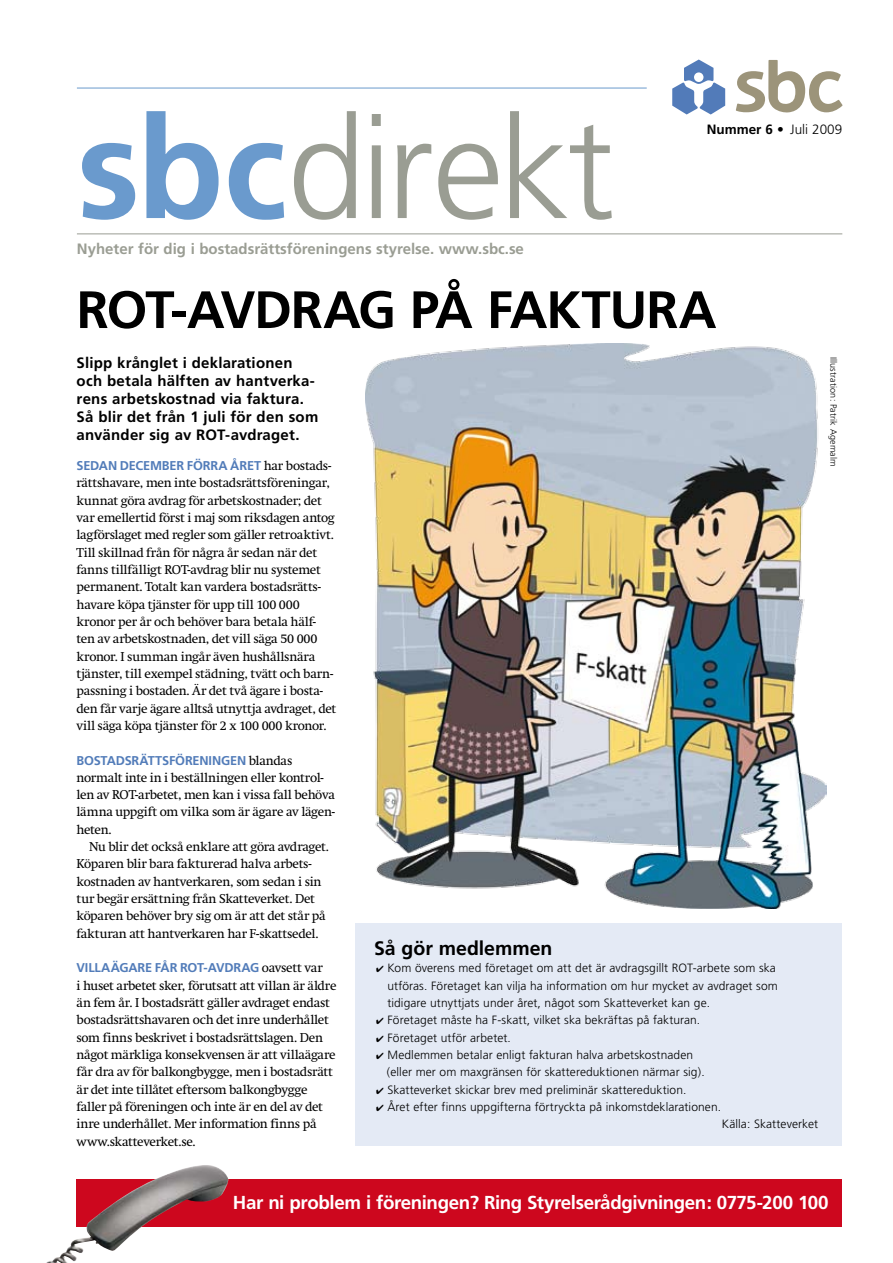
<style>
.page{position:relative;width:893px;height:1263px;background:#fff}
.page>*{position:absolute;margin:0;border:0;box-sizing:border-box;transform-origin:0 0}
.t1{font:300 142.5px "Frutiger";letter-spacing:-.035em;color:#9a9d93}
.t2{font:700 52.5px "Frutiger";letter-spacing:-.02em;color:#000}
.t3{font:700 19.5px "Frutiger";color:#000}
.t4{font:700 18.75px "Frutiger";letter-spacing:-.025em;color:#fff}
.t5{font:700 15px/18px "Frutiger";letter-spacing:.015em;color:#000}
.t6{font:700 15px "Frutiger";color:#9a9d93}
.t7{font:700 13.5px "Frutiger";color:#000}
.t8{font:12.75px/17.4px "Swift";letter-spacing:-.02em;color:#000}
.t9{font:700 12.75px "Frutiger";letter-spacing:-.01em;color:#527cb9}
.t10{font:300 12px/17.4px "Frutiger";letter-spacing:.005em;color:#000}
.t11{font:300 9px "Frutiger";letter-spacing:.015em;color:#000}
.s1{font-weight:700;color:#6a9acd}
.s2{font-weight:300}
.s3{font-family:"Swift";font-weight:400;color:#000}
</style>
<div class="page">
<div style="left:355px;top:923px;width:487px;height:222px;background:#e4eaf5"></div>
<svg style="left:672px;top:60px;width:53px;height:54px"></svg>
<svg style="left:736px;top:60px;width:106px;height:53px"></svg>
<hr style="left:77px;top:88px;width:570px;height:1px;background:#6a9acd">
<hr style="left:77px;top:233px;width:765px;height:1px;background:#9a9d93">
<img style="left:365px;top:343px;width:461px;height:566px">
<div style="left:77px;top:1179px;width:765px;height:48px;background:#cd071e"></div>
<img style="left:46px;top:1165px;width:183px;height:98px">
<h1 class="t1" style="left:77px;top:88px;width:539px"><span class="s1">sbc</span>direkt</h1>
<p class="t6" style="left:77px;top:240px;width:449px">Nyheter för dig i bostadsrättsföreningens styrelse. www.sbc.se</p>
<p class="t7" style="left:707px;top:122px;width:137px">Nummer 6 • <span class="s2">Juli 2009</span></p>
<h2 class="t2" style="left:77px;top:279px;width:641px">ROT-avd rag på faktura</h2>
<p class="t5" style="left:77px;top:353px;width:243px">Slipp krånglet i deklarationen och betala hälften av hantverka&shy;rens arbetskostnad via faktura.<br>Så blir det från 1 juli för den som använder sig av ROT</p>
<p class="t5" style="left:225px;top:425px;width:76px">-avdraget.</p>
<p class="t9" style="left:77px;top:458px;width:256px">Sedan december förra året <span class="s3">har bostads-</span></p>
<p class="t8" style="left:77px;top:474px;width:261px">rättshavare, men inte bostadsrättsföreningar, kunnat göra avdrag för arbetskostnader; det var emellertid först i maj som riksdagen antog lagförslaget med regler som gäller retroaktivt.<br>Till skillnad från för några år sedan när det fanns tillfälligt ROT-avdrag blir nu systemet permanent. Totalt kan vardera bostadsrätts&shy;havare köpa tjänster för upp till 100 000 kronor per år och behöver bara betala hälf&shy;ten av arbetskostnaden, det vill säga 50 000 kronor. I summan ingår även hushållsnära tjänster, till exempel städning, tvätt och barn&shy;passning i bostaden. Är det två ägare i bosta&shy;den får varje ägare alltså utnyttja avdraget, det vill säga köpa tjänster för 2 x 100 000 kronor.</p>
<p class="t9" style="left:77px;top:752px;width:217px">Bostadsrättsföreningen <span class="s3">blandas</span></p>
<p class="t8" style="left:77px;top:769px;width:260px">normalt inte in i beställningen eller kontrol&shy;len av ROT-arbetet, men kan i vissa fall behöva lämna uppgift om vilka som är ägare av lägen&shy;heten.</p>
<p class="t8" style="left:77px;top:838px;width:254px;text-indent:13px">Nu blir det också enklare att göra avdraget.<br>Köparen blir bara fakturerad halva arbets&shy;kostnaden av hantverkaren, som sedan i sin tur begär ersättning från Skatteverket. Det köparen behöver bry sig om är att det står på fakturan att hantverkaren har F-skattsedel.</p>
<p class="t9" style="left:77px;top:960px;width:248px">Villaägare få r ROT-avd rag <span class="s3">oavsett var</span></p>
<p class="t8" style="left:77px;top:977px;width:262px">i huset arbetet sker, förutsatt att villan är äldre än fem år. I bostadsrätt gäller avdraget endast bostadsrättshavaren och det inre underhållet som finns beskrivet i bostadsrättslagen. Den något märkliga konsekvensen är att villaägare får dra av för balkongbygge, men i bostadsrätt är det inte tillåtet eftersom balkongbygge faller på föreningen och inte är en del av det inre underhållet. Mer information finns på www.skatteverket.se.</p>
<p class="t11" style="left:839px;top:357px;width:111px;rotate:90deg">Illustration: Patrik Agemalm</p>
<h3 class="t3" style="left:374px;top:936px;width:180px">Så gör medlemmen</h3>
<p class="t10" style="left:387px;top:959px;width:392px;text-indent:-11px">✔ Kom överens med företaget om att det är avdragsgillt ROT-arbete som ska utföras. Företaget kan vilja ha information om hur mycket av avdraget som tidigare utnyttjats under året, något som Skatteverket kan ge.</p>
<p class="t10" style="left:376px;top:1011px;width:326px">✔ Företaget måste ha F-skatt, vilket ska bekräftas på fakturan.</p>
<p class="t10" style="left:376px;top:1029px;width:136px">✔ Företaget utför arbetet.</p>
<p class="t10" style="left:387px;top:1046px;width:320px;text-indent:-11px">✔ Medlemmen betalar enligt fakturan halva arbetskostnaden (eller mer om maxgränsen för skattereduktionen närmar sig).</p>
<p class="t10" style="left:376px;top:1081px;width:312px">✔ Skatteverket skickar brev med preliminär skattereduktion.</p>
<p class="t10" style="left:376px;top:1098px;width:346px">✔ Året efter finns uppgifterna förtryckta på inkomstdeklarationen.</p>
<p class="t10" style="left:722px;top:1115px;width:98px">Källa: Skatteverket</p>
<h3 class="t4" style="left:233px;top:1192px;width:597px">Har ni problem i föreningen? Ring Styrelserådgivningen: 0775-200 100</h3>
</div>
